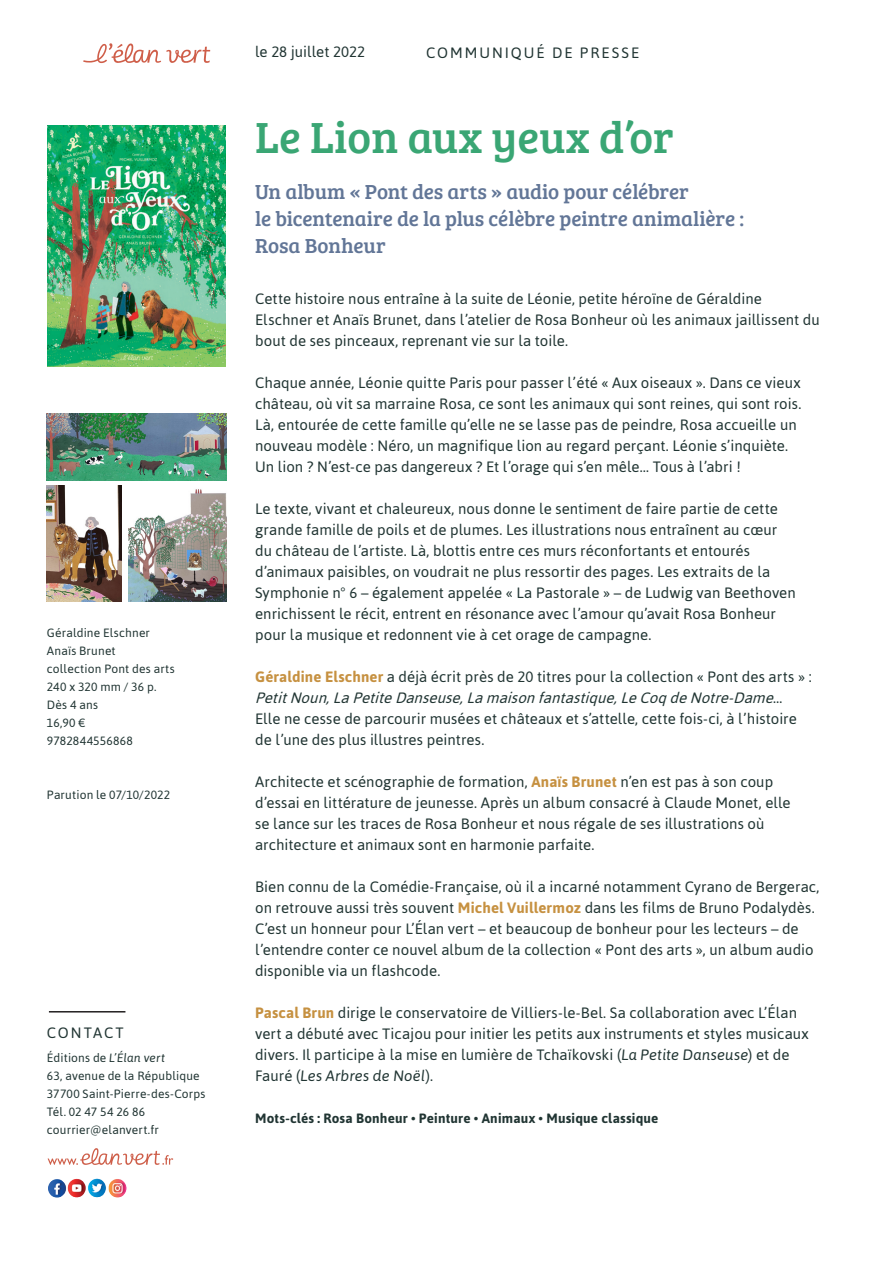
<style>
.page{position:relative;width:893px;height:1263px;background:#fff}
.page>*{position:absolute;margin:0;border:0;box-sizing:border-box;transform-origin:0 0}
.Titre{font:45px "Bree Serif";color:#3aa674}
.Chapeau{font:21px/27px "Bree Serif";letter-spacing:-.005em;color:#627697}
.t1{font:15px/21px "Asap";letter-spacing:.005em;color:#213533}
.t2{font:15px "Asap";letter-spacing:.13em;color:#213533}
.t3{font:15px "Asap";letter-spacing:.125em;color:#213533}
.t4{font:700 13.5px "Asap";letter-spacing:.015em;color:#213533}
.t5{font:12px/18px "Asap";letter-spacing:.015em;color:#213533}
.s1{font-style:italic}
.s2{font-weight:700;color:#c69141}
</style>
<div class="page">
<hr style="left:49px;top:1011px;width:76px;height:1px;background:#231f20">
<img style="left:47px;top:1148px;width:127px;height:17px">
<img style="left:49px;top:1178px;width:78px;height:20px">
<img style="left:109px;top:43px;width:21px;height:18px">
<img style="left:47px;top:413px;width:179px;height:68px">
<img style="left:47px;top:485px;width:75px;height:117px">
<img style="left:128px;top:489px;width:99px;height:112px">
<img style="left:47px;top:125px;width:179px;height:242px">
<p class="t5" style="left:47px;top:623px;width:105px">Géraldine Elschner</p>
<p class="t5" style="left:47px;top:641px;width:70px">Anaïs Brunet</p>
<p class="t5" style="left:47px;top:659px;width:129px">collection Pont des arts</p>
<p class="t5" style="left:47px;top:677px;width:111px">240 x 320 mm / 36 p.</p>
<p class="t5" style="left:47px;top:695px;width:53px">Dès 4 ans</p>
<p class="t5" style="left:47px;top:713px;width:40px">16,90 €</p>
<p class="t5" style="left:47px;top:731px;width:87px">9782844556868</p>
<p class="t5" style="left:47px;top:785px;width:125px">Parution le 07/10/2022</p>
<p class="t3" style="left:47px;top:1024px;width:78px">CONTACT</p>
<p class="t5" style="left:47px;top:1048px;width:160px">Éditions de <span class="s1">L’Élan vert<br></span>63, avenue de la République<br>37700 Saint-Pierre-des-Corps</p>
<p class="t5" style="left:47px;top:1102px;width:100px">Tél. 02 47 54 26 86</p>
<p class="t5" style="left:47px;top:1120px;width:114px">courrier@elanvert.fr</p>
<p class="t1" style="left:255px;top:41px;width:112px">le 28 juillet 2022</p>
<p class="t2" style="left:426px;top:44px;width:214px">COMMUNIQUÉ DE PRESSE</p>
<p class="Titre" style="left:255px;top:104px;width:420px">Le Lion aux yeux d’or</p>
<p class="Chapeau" style="left:255px;top:177px;width:491px">Un album « Pont des arts » audio pour célébrer<br>le bicentenaire de la plus célèbre peintre animalière :<br>Rosa Bonheur</p>
<p class="t1" style="left:255px;top:288px;width:566px">Cette histoire nous entraîne à la suite de Léonie, petite héroïne de Géraldine<br>Elschner et Anaïs Brunet, dans l’atelier de Rosa Bonheur où les animaux jaillissent du bout de ses pinceaux, reprenant vie sur la toile.</p>
<p class="t1" style="left:255px;top:372px;width:548px">Chaque année, Léonie quitte Paris pour passer l’été « Aux oiseaux ». Dans ce vieux château, où vit sa marraine Rosa, ce sont les animaux qui sont reines, qui sont rois.<br>Là, entourée de cette famille qu’elle ne se lasse pas de peindre, Rosa accueille un nouveau modèle : Néro, un magnifique lion au regard perçant. Léonie s’inquiète.<br>Un lion ? N’est-ce pas dangereux ? Et l’orage qui s’en mêle… Tous à l’abri !</p>
<p class="t1" style="left:255px;top:498px;width:542px">Le texte, vivant et chaleureux, nous donne le sentiment de faire partie de cette grande famille de poils et de plumes. Les illustrations nous entraînent au cœur du château de l’artiste. Là, blottis entre ces murs réconfortants et entourés d’animaux paisibles, on voudrait ne plus ressortir des pages. Les extraits de la Symphonie n° 6 – également appelée « La Pastorale » – de Ludwig van Beethoven enrichissent le récit, entrent en résonance avec l’amour qu’avait Rosa Bonheur pour la musique et redonnent vie à cet orage de campagne.</p>
<p class="t1" style="left:255px;top:666px;width:558px"><span class="s2">Géraldine Elschner</span> a déjà écrit près de 20 titres pour la collection « Pont des arts » :<br><span class="s1">PetitNoun,LaPetiteDanseuse,Lamaisonfantastique,LeCoqdeNotre-Dame</span>…<br>Elle ne cesse de parcourir musées et châteaux et s’attelle, cette fois-ci, à l’histoire de l’une des plus illustres peintres.</p>
<p class="t1" style="left:255px;top:771px;width:537px">Architecte et scénographie de formation, <span class="s2">Anaïs Brunet</span> n’en est pas à son coup d’essai en littérature de jeunesse. Après un album consacré à Claude Monet, elle se lance sur les traces de Rosa Bonheur et nous régale de ses illustrations où architecture et animaux sont en harmonie parfaite.</p>
<p class="t1" style="left:255px;top:876px;width:566px">Bien connu de la Comédie-Française, où il a incarné notamment Cyrano de Bergerac, on retrouve aussi très souvent <span class="s2">Michel Vuillermoz</span> dans les films de Bruno Podalydès.<br>C’est un honneur pour L’Élan vert – et beaucoup de bonheur pour les lecteurs – de l’entendre conter ce nouvel album de la collection « Pont des arts », un album audio disponible via un flashcode.</p>
<p class="t1" style="left:255px;top:1002px;width:555px"><span class="s2">Pascal Brun</span> dirige le conservatoire de Villiers-le-Bel. Sa collaboration avec L’Élan vert a débuté avec Ticajou pour initier les petits aux instruments et styles musicaux divers. Il participe à la mise en lumière de Tchaïkovski (<span class="s1">La Petite Danseuse</span>) et de Fauré (<span class="s1">Les Arbres de Noël</span>).</p>
<p class="t4" style="left:255px;top:1110px;width:405px">Mots-clés : Rosa Bonheur • Peinture • Animaux • Musique classique</p>
</div>
